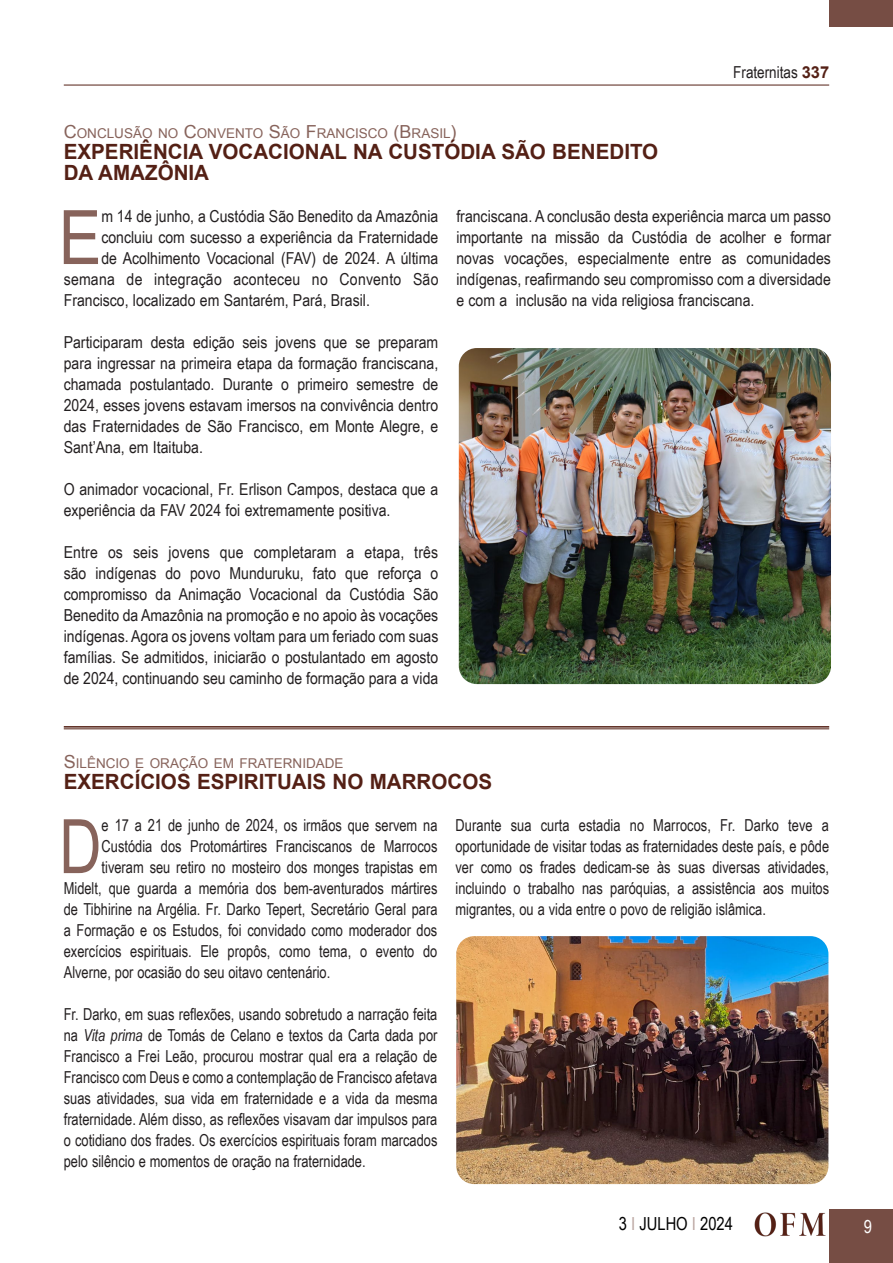
<style>
.page{position:relative;width:893px;height:1263px;background:#fff}
.page>*{position:absolute;margin:0;border:0;box-sizing:border-box;transform-origin:0 0}
.Titolo{font:75.15px "Arial Narrow";color:#87635b;scale:.95 1}
.Titolo-2{font:75.15px "Arial Narrow";color:#87635b;scale:1.04 1}
.Titolo-3{font:700 21px "Arial";color:#542015}
.t1{font:18px "Arial Narrow";color:#000}
.t2{font:18px "Arial Narrow";color:#fff}
.Titolo-4{font:16.5px/21px "Arial Narrow";color:#231f20;text-align:justify;scale:1.04 1}
.Titolo-5{font:16.5px/21px "Arial Narrow";color:#231f20;text-align:justify;scale:.95 1}
.Titolo-6{font:16.5px "Arial Narrow";color:#231f20}
.Titolo_piccolo{font:13.5px "Arial";color:#87635b}
.s1{font-family:"Arial";font-weight:700;color:#542015}
.s2{font-size:18px}
.s3{font-style:italic}
.s4{color:#bba6a1}
</style>
<div class="page">
<div style="left:829px;top:1209px;width:64px;height:54px;background:#764d44"></div>
<hr style="left:64px;top:85px;width:765px;height:1px;background:#542015">
<div style="left:829px;top:0;width:64px;height:27px;background:#764d44"></div>
<img style="left:755px;top:1212px;width:71px;height:24px">
<img style="left:456px;top:936px;width:372px;height:248px">
<hr style="left:64px;top:726px;width:765px;height:2px;background:#542015">
<hr style="left:64px;top:728px;width:765px;height:1px;background:#542015">
<img style="left:459px;top:348px;width:372px;height:336px">
<p class="Titolo-6" style="left:733px;top:60px;width:97px">Fraternitas <span class="s1">337</span></p>
<p class="Titolo_piccolo" style="left:64px;top:124px;width:394px"><span class="s2">C</span>ONCLUSÃO NO <span class="s2">C</span>ONVENTO <span class="s2">S</span>ÃO <span class="s2">F</span>RANCISCO <span class="s2">(B</span> RASIL<span class="s2">)</span></p>
<p class="Titolo-3" style="left:64px;top:138px;width:596px">EXPERIÊNCIA VOCACIONAL NA CUSTÓDIA SÃO BENEDITO</p>
<p class="Titolo-3" style="left:64px;top:159px;width:147px">DA AMAZÔNIA</p>
<p class="Titolo-2" style="left:59px;top:182px;width:43px">E</p>
<p class="Titolo-4" style="left:101px;top:205px;width:325px">m 14 de junho, a Custódia São Benedito da Amazônia</p>
<p class="Titolo-4" style="left:456px;top:205px;width:362px">franciscana. A conclusão desta experiência marca um passo importante na missão da Custódia de acolher e formar novas vocações, especialmente entre as comunidades indígenas, reafirmando seu compromisso com a diversidade e com a inclusão na vida religiosa franciscana.</p>
<p class="Titolo-4" style="left:101px;top:226px;width:325px">concluiu com sucesso a experiência da Fraternidade</p>
<p class="Titolo-4" style="left:101px;top:247px;width:325px">de Acolhimento Vocacional (FAV) de 2024. A última</p>
<p class="Titolo-4" style="left:64px;top:268px;width:362px">semana de integração aconteceu no Convento São</p>
<p class="Titolo-4" style="left:64px;top:289px;width:296px">Francisco, localizado em Santarém, Pará, Brasil.</p>
<p class="Titolo-4" style="left:64px;top:331px;width:362px">Participaram desta edição seis jovens que se preparam para ingressar na primeira etapa da formação franciscana, chamada postulantado. Durante o primeiro semestre de 2024, esses jovens estavam imersos na convivência dentro das Fraternidades de São Francisco, em Monte Alegre, e Sant’Ana, em Itaituba.</p>
<p class="Titolo-4" style="left:64px;top:478px;width:362px">O animador vocacional, Fr. Erlison Campos, destaca que a experiência da FAV 2024 foi extremamente positiva.</p>
<p class="Titolo-4" style="left:64px;top:541px;width:362px">Entre os seis jovens que completaram a etapa, três são indígenas do povo Munduruku, fato que reforça o compromisso da Animação Vocacional da Custódia São Benedito da Amazônia na promoção e no apoio às vocações indígenas. Agora os jovens voltam para um feriado com suas famílias. Se admitidos, iniciarão o postulantado em agosto de 2024, continuando seu caminho de formação para a vida</p>
<p class="Titolo_piccolo" style="left:64px;top:754px;width:281px"><span class="s2">S</span>ILÊNCIO E ORAÇÃO EM FRATERNIDADE</p>
<p class="Titolo-3" style="left:64px;top:768px;width:430px">EXERCÍCIOS ESPIRITUAIS NO MARROCOS</p>
<p class="Titolo" style="left:59px;top:791px;width:46px">D</p>
<p class="Titolo-5" style="left:102px;top:814px;width:355px">e 17 a 21 de junho de 2024, os irmãos que servem na</p>
<p class="Titolo-5" style="left:455px;top:814px;width:395px">Durante sua curta estadia no Marrocos, Fr. Darko teve a oportunidade de visitar todas as fraternidades deste país, e pôde ver como os frades dedicam-se às suas diversas atividades, incluindo o trabalho nas paróquias, a assistência aos muitos migrantes, ou a vida entre o povo de religião islâmica.</p>
<p class="Titolo-5" style="left:102px;top:835px;width:355px">Custódia dos Protomártires Franciscanos de Marrocos</p>
<p class="Titolo-5" style="left:102px;top:856px;width:355px">tiveram seu retiro no mosteiro dos monges trapistas em</p>
<p class="Titolo-5" style="left:64px;top:877px;width:395px">Midelt, que guarda a memória dos bem-aventurados mártires</p>
<p class="Titolo-5" style="left:64px;top:898px;width:395px">de Tibhirine na Argélia. Fr. Darko Tepert, Secretário Geral para</p>
<p class="Titolo-5" style="left:64px;top:919px;width:395px">a Formação e os Estudos, foi convidado como moderador dos</p>
<p class="Titolo-5" style="left:64px;top:940px;width:395px">exercícios espirituais. Ele propôs, como tema, o evento do</p>
<p class="Titolo-5" style="left:64px;top:961px;width:282px">Alverne, por ocasião do seu oitavo centenário.</p>
<p class="Titolo-5" style="left:64px;top:1003px;width:395px">Fr. Darko, em suas reflexões, usando sobretudo a narração feita na <span class="s3">Vita prima</span> de Tomás de Celano e textos da Carta dada por Francisco a Frei Leão, procurou mostrar qual era a relação de Francisco com Deus e como a contemplação de Francisco afetava suas atividades, sua vida em fraternidade e a vida da mesma fraternidade. Além disso, as reflexões visavam dar impulsos para o cotidiano dos frades. Os exercícios espirituais foram marcados pelo silêncio e momentos de oração na fraternidade.</p>
<p class="t1" style="left:619px;top:1210px;width:116px">3 <span class="s4">I</span> JULHO <span class="s4">I</span> 2024</p>
<p class="t2" style="left:864px;top:1213px;width:10px">9</p>
</div>
